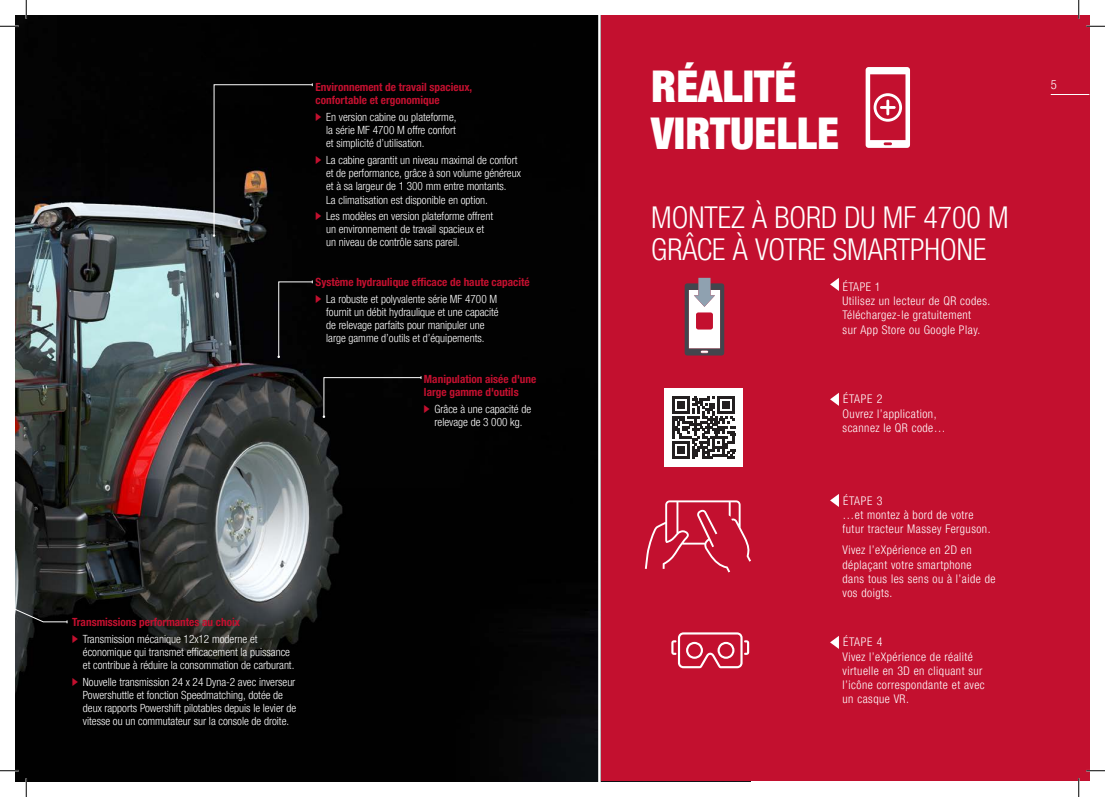
<style>
.page{position:relative;width:1105px;height:797px;background:#fff}
.page>*{position:absolute;margin:0;border:0;box-sizing:border-box;transform-origin:0 0}
.t1{font:700 condensed 115.25px "Helvetica Neue LTW1 G";color:#fff;scale:.84 1}
.Headings-WHite{font:900 condensed 43.75px/46.2px "Helvetica Neue LTW1 G";color:#fff}
.Sub-heading_white_27{font:300 condensed 30px/32.5px "Helvetica Neue LTW1 G";color:#fff}
.t2{font:300 condensed 12.5px "Helvetica Neue LTW1 G";color:#fff}
.VR_section_text{font:300 condensed 11.88px/14.2px "Helvetica Neue LTW1 G";letter-spacing:.04em;color:#fff}
.t3{font:300 condensed 11.25px/13.1px "Helvetica Neue LTW1 G";color:#fff}
.Bullets_Right_Align{font:700 condensed 11.25px/13.1px "Helvetica Neue LTW1 G";color:#c3102f}
.Bullets_Left_Align_h{font:700 condensed 11.25px/13.1px "Helvetica Neue LTW1 G";color:#c3102f}
</style>
<div class="page">
<img style="left:16px;top:16px;width:582px;height:765px">
<div style="left:601px;top:16px;width:488px;height:765px;background:#c3102f"></div>
<svg style="left:866px;top:67px;width:44px;height:81px"></svg>
<svg style="left:685px;top:278px;width:39px;height:77px;background:#b2a7ae"></svg>
<div style="left:696px;top:313px;width:17px;height:16px;background:#c3102f;border-radius:2px"></div>
<div style="left:664px;top:388px;width:79px;height:79px;background:#fff"></div>
<svg style="left:672px;top:396px;width:63px;height:63px"></svg>
<hr style="left:672px;top:456px;width:18px;height:3px;background:#231f20">
<div style="left:677px;top:446px;width:8px;height:8px;background:#231f20"></div>
<svg style="left:671px;top:632px;width:78px;height:36px"></svg>
<svg style="left:645px;top:500px;width:106px;height:72px"></svg>
<svg style="left:16px;top:547px;width:52px;height:76px;background:#272929"></svg>
<svg style="left:830px;top:278px;width:9px;height:13px"></svg>
<svg style="left:830px;top:393px;width:9px;height:13px"></svg>
<svg style="left:830px;top:636px;width:9px;height:13px"></svg>
<svg style="left:830px;top:494px;width:9px;height:13px"></svg>
<hr style="left:1051px;top:94px;width:38px;height:1px;background:#fff">
<svg style="left:0;top:25px;width:19px;height:2px"></svg>
<svg style="left:1086px;top:25px;width:19px;height:2px"></svg>
<svg style="left:0;top:770px;width:19px;height:1px"></svg>
<svg style="left:1086px;top:770px;width:19px;height:1px"></svg>
<svg style="left:25px;top:0;width:2px;height:19px"></svg>
<svg style="left:25px;top:778px;width:2px;height:19px"></svg>
<svg style="left:1078px;top:0;width:1px;height:19px"></svg>
<svg style="left:1078px;top:778px;width:1px;height:19px"></svg>
<svg style="left:213px;top:83px;width:108px;height:154px;background:#121110"></svg>
<svg style="left:73px;top:635px;width:5px;height:8px"></svg>
<svg style="left:73px;top:678px;width:5px;height:8px"></svg>
<div style="left:277px;top:280px;width:44px;height:78px;background:#030303"></div>
<div style="left:323px;top:376px;width:107px;height:42px;background:#020202"></div>
<p class="Bullets_Right_Align" style="left:316px;top:81px;width:158px">Environnement de travail spacieux, confortable et ergonomique</p>
<p class="t3" style="left:326px;top:111px;width:132px;text-align:justify">En version cabine ou plateforme, la série MF 4700 M offre confort et simplicité d’utilisation.</p>
<p class="t3" style="left:326px;top:154px;width:196px">La cabine garantit un niveau maximal de confort et de performance, grâce à son volume généreux et à sa largeur de 1 300 mm entre montants.<br>La climatisation est disponible en option.</p>
<p class="t3" style="left:326px;top:210px;width:168px">Les modèles en version plateforme offrent un environnement de travail spacieux et un niveau de contrôle sans pareil.</p>
<p class="Bullets_Left_Align_h" style="left:316px;top:275px;width:216px">Système hydraulique efficace de haute capacité</p>
<p class="t3" style="left:326px;top:292px;width:174px">La robuste et polyvalente série MF 4700 M fournit un débit hydraulique et une capacité de relevage parfaits pour manipuler une large gamme d’outils et d’équipements.</p>
<p class="Bullets_Left_Align_h" style="left:424px;top:372px;width:114px">Manipulation aisée d'une large gamme d'outils</p>
<p class="t3" style="left:435px;top:402px;width:98px">Grâce à une capacité de relevage de 3 000 kg.</p>
<p class="Bullets_Right_Align" style="left:72px;top:616px;width:169px">Transmissions performantes au choix</p>
<p class="t3" style="left:83px;top:632px;width:213px">Transmission mécanique 12x12 moderne et économique qui transmet efficacement la puissance et contribue à réduire la consommation de carburant.</p>
<p class="t3" style="left:83px;top:675px;width:215px">Nouvelle transmission 24 x 24 Dyna-2 avec inverseur Powershuttle et fonction Speedmatching, dotée de deux rapports Powershift pilotables depuis le levier de vitesse ou un commutateur sur la console de droite.</p>
<p class="Headings-WHite" style="left:651px;top:64px;width:189px">RÉALITÉ<br>VIRTUELLE</p>
<p class="t1" style="left:751px;top:38px;width:125px">VR</p>
<p class="Sub-heading_white_27" style="left:651px;top:201px;width:359px">MONTEZ À BORD DU MF 4700 M<br>GRÂCE À VOTRE SMARTPHONE</p>
<p class="VR_section_text" style="left:843px;top:280px;width:39px">ÉTAPE 1</p>
<p class="VR_section_text" style="left:842px;top:294px;width:149px">Utilisez un lecteur de QR codes.<br>Téléchargez-le gratuitement<br>sur App Store ou Google Play.</p>
<p class="VR_section_text" style="left:843px;top:392px;width:41px">ÉTAPE 2</p>
<p class="VR_section_text" style="left:842px;top:406px;width:105px">Ouvrez l’application, scannez le QR code…</p>
<p class="VR_section_text" style="left:843px;top:493px;width:41px">ÉTAPE 3</p>
<p class="VR_section_text" style="left:842px;top:507px;width:149px">…et montez à bord de votre futur tracteur Massey Ferguson.</p>
<p class="VR_section_text" style="left:842px;top:543px;width:154px">Vivez l’eXpérience en 2D en déplaçant votre smartphone dans tous les sens ou à l’aide de vos doigts.</p>
<p class="VR_section_text" style="left:843px;top:635px;width:41px">ÉTAPE 4</p>
<p class="VR_section_text" style="left:842px;top:649px;width:144px">Vivez l’eXpérience de réalité virtuelle en 3D en cliquant sur l’icône correspondante et avec un casque VR.</p>
<p class="t2" style="left:1051px;top:77px;width:7px">5</p>
</div>
